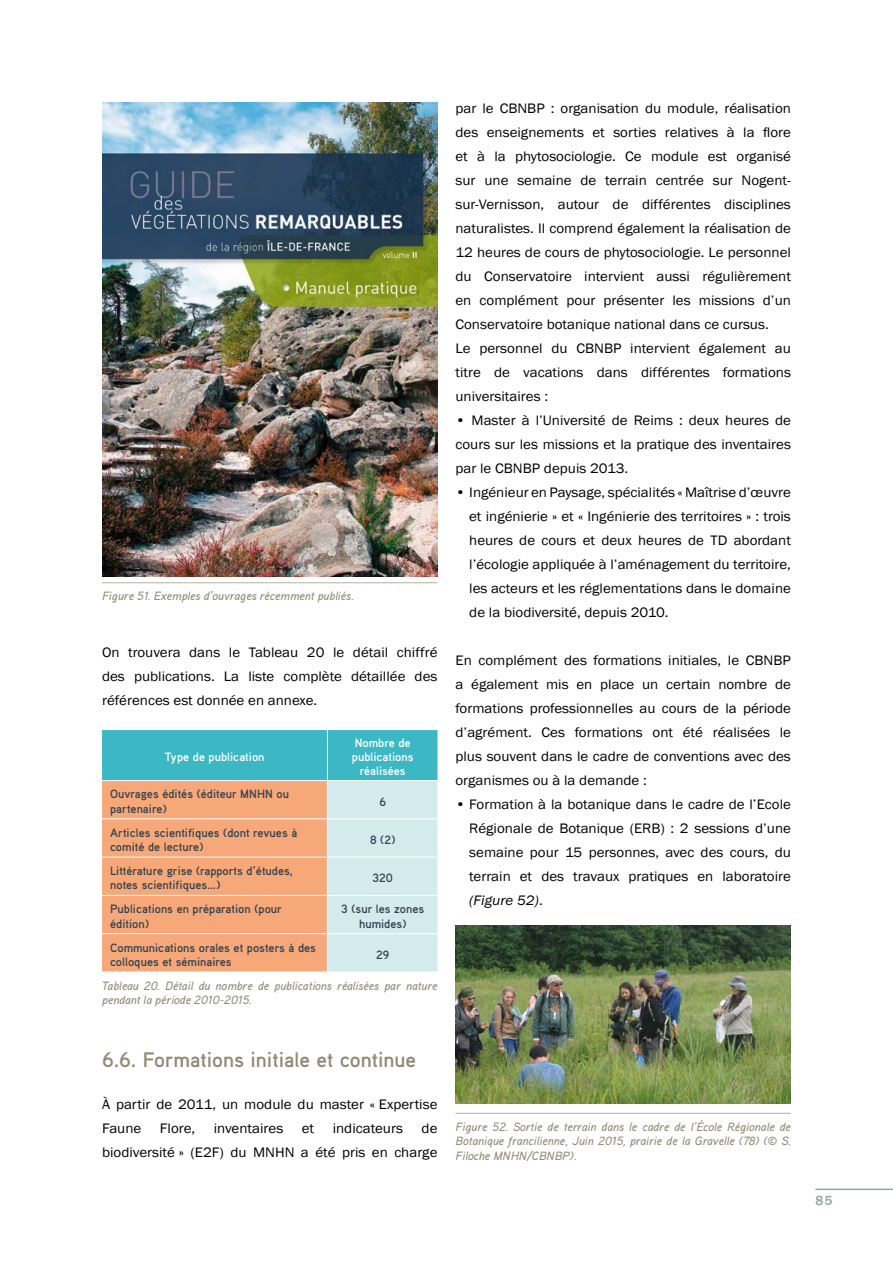
<style>
.page{position:relative;width:893px;height:1263px;background:#fff}
.page>*{position:absolute;margin:0;border:0;box-sizing:border-box;transform-origin:0 0}
.t1{font:700 21px "Aaux Pro";color:#8f8d78}
.t2{font:14.1px/24px "Franklin Gothic";color:#000;text-align:justify;scale:1.06 1}
.t3{font:500 13.5px "Franklin Gothic";color:#94a4a1}
.t4{font:700 12px/14.4px "Aaux Pro";color:#364452}
.t5{font:italic 500 12px/14.4px "Aaux Pro";color:#8f8d78}
.t6{font:700 12px/14.4px "Aaux Pro";color:#fff;text-align:center}
.s1{font-style:italic}
</style>
<div class="page">
<hr style="left:815px;top:1188px;width:78px;height:2px;background:#94a4a1">
<hr style="left:102px;top:582px;width:335px;height:1px;background:#b3b1a0">
<img style="left:102px;top:102px;width:335px;height:474px">
<svg style="left:102px;top:730px;width:336px;height:241px;background:#c6bca7"></svg>
<hr style="left:327px;top:730px;width:1px;height:50px;background:#fff">
<hr style="left:102px;top:818px;width:225px;height:1px;background:#fff">
<hr style="left:327px;top:818px;width:111px;height:1px;background:#fff">
<hr style="left:102px;top:857px;width:225px;height:1px;background:#fff">
<hr style="left:327px;top:857px;width:111px;height:1px;background:#fff">
<hr style="left:102px;top:895px;width:225px;height:1px;background:#fff">
<hr style="left:327px;top:895px;width:111px;height:1px;background:#fff">
<hr style="left:102px;top:933px;width:225px;height:1px;background:#fff">
<hr style="left:327px;top:933px;width:111px;height:1px;background:#fff">
<hr style="left:102px;top:780px;width:225px;height:1px;background:#fff">
<hr style="left:327px;top:780px;width:111px;height:1px;background:#fff">
<hr style="left:327px;top:781px;width:1px;height:37px;background:#fff">
<hr style="left:327px;top:819px;width:1px;height:38px;background:#fff">
<hr style="left:327px;top:857px;width:1px;height:38px;background:#fff">
<hr style="left:327px;top:896px;width:1px;height:37px;background:#fff">
<hr style="left:327px;top:934px;width:1px;height:37px;background:#fff">
<hr style="left:455px;top:1113px;width:336px;height:1px;background:#b3b1a0">
<img style="left:455px;top:925px;width:336px;height:179px">
<p class="t5" style="left:102px;top:588px;width:253px">Figure 51. Exemples d’ouvrages récemment publiés.</p>
<p class="t2" style="left:102px;top:641px;width:318px">On trouvera dans le Tableau 20 le détail chiffré des publications. La liste complète détaillée des références est donnée en annexe.</p>
<p class="t6" style="left:165px;top:749px;width:101px">Type de publication</p>
<p class="t6" style="left:352px;top:735px;width:63px">Nombre de publications réalisées</p>
<p class="t4" style="left:110px;top:787px;width:180px">Ouvrages édités (éditeur MNHN ou partenaire)</p>
<p class="t4" style="left:379px;top:794px;width:8px">6</p>
<p class="t4" style="left:110px;top:825px;width:189px">Articles scientifiques (dont revues à comité de lecture)</p>
<p class="t4" style="left:370px;top:832px;width:27px">8 (2)</p>
<p class="t4" style="left:110px;top:863px;width:184px">Littérature grise (rapports d’études, notes scientifiques…)</p>
<p class="t4" style="left:373px;top:870px;width:22px">320</p>
<p class="t4" style="left:110px;top:901px;width:173px">Publications en préparation (pour édition)</p>
<p class="t4" style="left:341px;top:901px;width:84px;text-align:center">3 (sur les zones humides)</p>
<p class="t4" style="left:110px;top:940px;width:207px">Communications orales et posters à des colloques et séminaires</p>
<p class="t4" style="left:376px;top:947px;width:14px">29</p>
<p class="t5" style="left:102px;top:978px;width:337px">Tableau 20. Détail du nombre de publications réalisées par nature pendant la période 2010-2015.</p>
<h1 class="t1" style="left:102px;top:1046px;width:316px">6.6. Formations initiale et continue</h1>
<p class="t2" style="left:102px;top:1092px;width:318px">À partir de 2011, un module du master « Expertise<br>Faune</p>
<p class="t2" style="left:102px;top:1116px;width:318px;text-align:right">de<br>biodiversité » (E2F) du MNHN a été pris en charge</p>
<p class="t2" style="left:160px;top:1116px;width:35px">Flore,</p>
<p class="t2" style="left:214px;top:1116px;width:67px">inventaires</p>
<p class="t2" style="left:302px;top:1116px;width:13px">et</p>
<p class="t2" style="left:333px;top:1116px;width:68px">indicateurs</p>
<p class="t2" style="left:455px;top:96px;width:318px;text-align:left">par le CBNBP : organisation du module, réalisation des enseignements et sorties relatives à la flore et à la phytosociologie. Ce module est organisé sur une semaine de terrain centrée sur Nogent&shy;sur-Vernisson, autour de différentes disciplines naturalistes. Il comprend également la réalisation de 12 heures de cours de phytosociologie. Le personnel du Conservatoire intervient aussi régulièrement en complément pour présenter les missions d’un Conservatoire botanique national dans ce cursus.<br>Le personnel du CBNBP intervient également au titre de vacations dans différentes formations universitaires :</p>
<p class="t2" style="left:455px;top:408px;width:318px">• Master à l’Université de Reims : deux heures de cours sur les missions et la pratique des inventaires par le CBNBP depuis 2013.</p>
<p class="t2" style="left:469px;top:480px;width:305px;text-indent:-14px">• Ingénieur en Paysage, spécialités « Maîtrise d’œuvre et ingénierie » et « Ingénierie des territoires » : trois heures de cours et deux heures de TD abordant l’écologie appliquée à l’aménagement du territoire, les acteurs et les réglementations dans le domaine de la biodiversité, depuis 2010.</p>
<p class="t2" style="left:455px;top:648px;width:318px">En complément des formations initiales, le CBNBP a également mis en place un certain nombre de formations professionnelles au cours de la période d’agrément. Ces formations ont été réalisées le plus souvent dans le cadre de conventions avec des organismes ou à la demande :</p>
<p class="t2" style="left:469px;top:792px;width:305px;text-indent:-14px">• Formation à la botanique dans le cadre de l’Ecole Régionale de Botanique (ERB) : 2 sessions d’une semaine pour 15 personnes, avec des cours, du terrain et des travaux pratiques en laboratoire <span class="s1">(Figure 52)</span>.</p>
<p class="t5" style="left:455px;top:1119px;width:337px;text-align:justify">Figure 52. Sortie de terrain dans le cadre de l’École Régionale de Botanique francilienne, Juin 2015, prairie de la Gravelle (78) (© S.<br>Filoche MNHN/CBNBP).</p>
<p class="t3" style="left:815px;top:1192px;width:19px">85</p>
</div>
